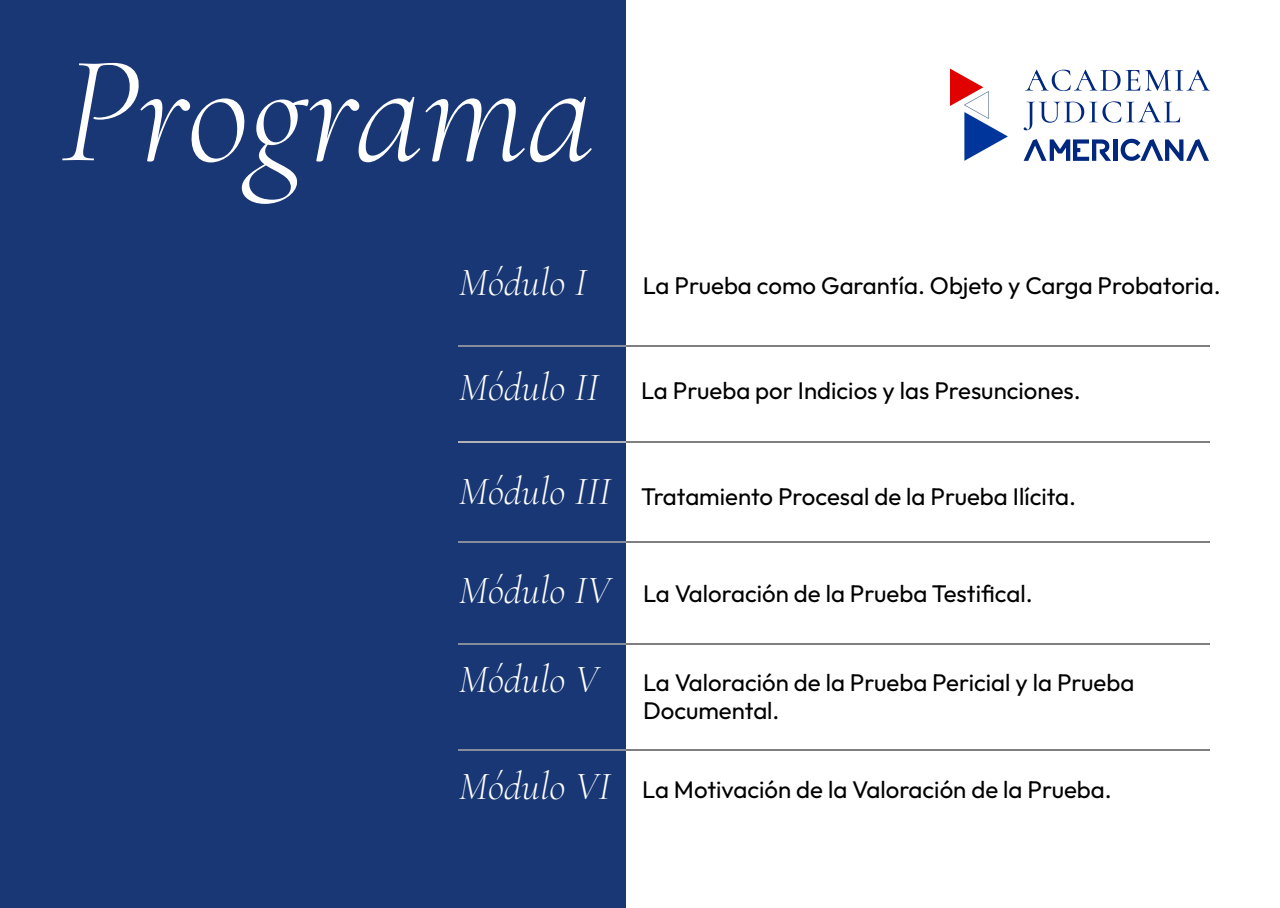
<style>
.page{position:relative;width:1280px;height:908px;background:#fff}
.page>*{position:absolute;margin:0;border:0;box-sizing:border-box;transform-origin:0 0}
.t1{font:italic 300 155px "Cormorant";color:#fff}
.t2{font:italic 300 40px "Cormorant";color:#fff}
.t3{font:24px/27.4px "Outfit";color:#000}
.s1{font-family:"Cormorant";font-weight:300;font-style:italic;font-size:40px;color:#fff}
</style>
<div class="page">
<div style="left:0;top:0;width:626px;height:908px;background:#183774"></div>
<div style="left:1113px;top:140px;width:5px;height:21px;background:#00287f"></div>
<svg style="left:1024px;top:139px;width:87px;height:22px"></svg>
<svg style="left:1121px;top:139px;width:88px;height:22px"></svg>
<svg style="left:1025px;top:70px;width:185px;height:21px"></svg>
<svg style="left:1024px;top:101px;width:156px;height:29px"></svg>
<svg style="left:950px;top:69px;width:58px;height:92px"></svg>
<hr style="left:458px;top:346px;width:752px;height:1px;background:#000">
<hr style="left:458px;top:346px;width:168px;height:1px;background:#fff">
<hr style="left:458px;top:442px;width:752px;height:1px;background:#000">
<hr style="left:458px;top:542px;width:752px;height:1px;background:#000">
<hr style="left:458px;top:644px;width:752px;height:1px;background:#000">
<hr style="left:458px;top:750px;width:752px;height:1px;background:#000">
<hr style="left:458px;top:442px;width:168px;height:1px;background:#fff">
<hr style="left:458px;top:542px;width:168px;height:1px;background:#fff">
<hr style="left:458px;top:644px;width:168px;height:1px;background:#fff">
<hr style="left:458px;top:750px;width:168px;height:1px;background:#fff">
<h1 class="t1" style="left:61px;top:20px;width:535px">Programa</h1>
<h2 class="t2" style="left:459px;top:259px;width:129px">Módulo I</h2>
<p class="t3" style="left:643px;top:273px;width:580px">La Prueba como Garantía. Objeto y Carga Probatoria.</p>
<p class="t3" style="left:459px;top:378px;width:623px"><span class="s1">Módulo II</span> La Prueba por Indicios y las Presunciones.</p>
<p class="t3" style="left:459px;top:484px;width:619px"><span class="s1">Módulo III</span> Tratamiento Procesal de la Prueba Ilícita.</p>
<p class="t3" style="left:459px;top:581px;width:575px"><span class="s1">Módulo IV</span> La Valoración de la Prueba Testifical.</p>
<p class="t3" style="left:643px;top:670px;width:493px;text-indent:-184px"><span class="s1">Módulo V</span> La Valoración de la Prueba Pericial y la Prueba<br>Documental.</p>
<p class="t3" style="left:459px;top:777px;width:654px"><span class="s1">Módulo VI</span> La Motivación de la Valoración de la Prueba.</p>
</div>
